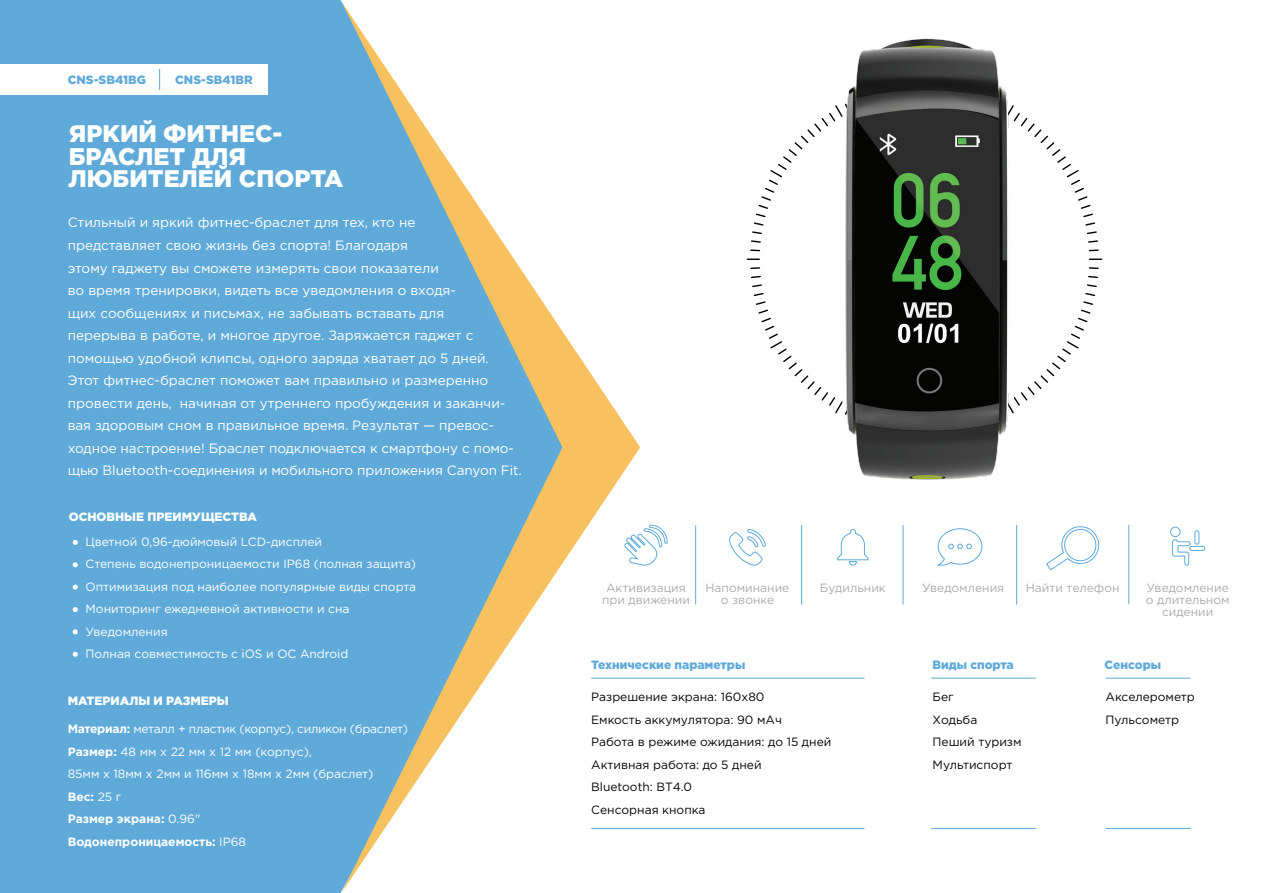
<style>
.page{position:relative;width:1263px;height:893px;background:#fff}
.page>*{position:absolute;margin:0;border:0;box-sizing:border-box;transform-origin:0 0}
.t1{font:900 24px/22.5px "Gotham Pro";color:#fff}
.t2{font:13.5px/22.5px "Gotham Pro";color:#fff}
.t3{font:12px/22.5px "Gotham Pro";color:#fff}
.t4{font:12px/22.5px "Gotham Pro";color:#040503}
.t5{font:12px/22.5px "Gotham Pro";letter-spacing:-.02em;color:#fff}
.t6{font:12px/12px "Gotham Pro";color:#ababab;text-align:center}
.t7{font:900 12px "Gotham Pro";color:#5faad9}
.t8{font:900 12px "Gotham Pro";color:#fff}
.s1{font-weight:700}
</style>
<div class="page">
<div style="left:0;top:0;width:342px;height:893px;background:#5faad9"></div>
<svg style="left:640px;top:524px;width:28px;height:42px"></svg>
<svg style="left:729px;top:528px;width:37px;height:38px"></svg>
<svg style="left:937px;top:528px;width:46px;height:37px"></svg>
<svg style="left:837px;top:529px;width:32px;height:37px"></svg>
<svg style="left:341px;top:2px;width:299px;height:891px"></svg>
<svg style="left:747px;top:259px;width:12px;height:1px"></svg>
<svg style="left:750px;top:112px;width:81px;height:140px"></svg>
<svg style="left:750px;top:267px;width:81px;height:139px"></svg>
<svg style="left:1018px;top:267px;width:81px;height:139px"></svg>
<svg style="left:1018px;top:112px;width:81px;height:140px"></svg>
<div style="left:0;top:64px;width:268px;height:31px;background:#fff"></div>
<svg style="left:73px;top:540px;width:5px;height:5px"></svg>
<svg style="left:73px;top:562px;width:5px;height:5px"></svg>
<svg style="left:73px;top:585px;width:5px;height:5px"></svg>
<svg style="left:73px;top:607px;width:5px;height:5px"></svg>
<svg style="left:73px;top:629px;width:5px;height:5px"></svg>
<svg style="left:73px;top:652px;width:5px;height:5px"></svg>
<hr style="left:591px;top:678px;width:273px;height:1px;background:#5faad9">
<hr style="left:1105px;top:678px;width:85px;height:1px;background:#5faad9">
<hr style="left:931px;top:678px;width:105px;height:1px;background:#5faad9">
<hr style="left:591px;top:828px;width:273px;height:1px;background:#5faad9">
<hr style="left:1105px;top:828px;width:85px;height:1px;background:#5faad9">
<hr style="left:931px;top:828px;width:105px;height:1px;background:#5faad9">
<hr style="left:695px;top:525px;width:1px;height:80px;background:#5faad9">
<hr style="left:801px;top:525px;width:1px;height:80px;background:#5faad9">
<hr style="left:903px;top:525px;width:1px;height:80px;background:#5faad9">
<hr style="left:1016px;top:525px;width:1px;height:80px;background:#5faad9">
<hr style="left:1128px;top:525px;width:1px;height:79px;background:#5faad9">
<img style="left:831px;top:38px;width:187px;height:442px">
<svg style="left:159px;top:69px;width:1px;height:21px"></svg>
<div style="left:1170px;top:527px;width:10px;height:10px;border:1px solid #5faad9;border-radius:50%"></div>
<svg style="left:1172px;top:530px;width:33px;height:36px"></svg>
<svg style="left:1046px;top:526px;width:54px;height:45px"></svg>
<p class="t7" style="left:68px;top:72px;width:80px">CNS-SB41BG</p>
<p class="t7" style="left:175px;top:72px;width:79px">CNS-SB41BR</p>
<h1 class="t1" style="left:69px;top:122px;width:276px">ЯРКИЙ ФИТНЕС-<br>БРАСЛЕТ ДЛЯ<br>ЛЮБИТЕЛЕЙ СПОРТА</h1>
<p class="t2" style="left:68px;top:211px;width:456px">Стильный и яркий фитнес-браслет для тех, кто не<br>представляет свою жизнь без спорта! Благодаря<br>этому гаджету вы сможете измерять свои показатели<br>во время тренировки, видеть все уведомления о входя-<br>щих сообщениях и письмах, не забывать вставать для<br>перерыва в работе, и многое другое. Заряжается гаджет с помощью удобной клипсы, одного заряда хватает до 5 дней.<br>Этот фитнес-браслет поможет вам правильно и размеренно провести день, начиная от утреннего пробуждения и заканчи&shy;вая здоровым сном в правильное время. Результат — превос&shy;ходное настроение! Браслет подключается к смартфону с помо&shy;щью Bluetooth-соединения и мобильного приложения Canyon Fit.</p>
<p class="t8" style="left:69px;top:510px;width:190px">ОСНОВНЫЕ ПРЕИМУЩЕСТВА</p>
<p class="t3" style="left:86px;top:530px;width:332px">Цветной 0,96-дюймовый LCD-дисплей<br>Степень водонепроницаемости IP68 (полная защита)<br>Оптимизация под наиболее популярные виды спорта Мониторинг ежедневной активности и сна Уведомления<br>Полная совместимость с iOS и ОС Android</p>
<p class="t8" style="left:68px;top:694px;width:163px">МАТЕРИАЛЫ И РАЗМЕРЫ</p>
<p class="t5" style="left:68px;top:718px;width:342px"><span class="s1">Материал:</span> металл + пластик (корпус), силикон (браслет)<br><span class="s1">Размер:</span> 48 мм x 22 мм x 12 мм (корпус),<br>85мм x 18мм x 2мм и 116мм x 18мм x 2мм (браслет)<br><span class="s1">Вес:</span> 25 г<br><span class="s1">Размер экрана:</span> 0.96"<br><span class="s1">Водонепроницаемость:</span> IP68</p>
<p class="t6" style="left:602px;top:581px;width:89px">Активизация при движении</p>
<p class="t6" style="left:705px;top:581px;width:85px">Напоминание о звонке</p>
<p class="t6" style="left:820px;top:581px;width:67px">Будильник</p>
<p class="t6" style="left:922px;top:581px;width:84px">Уведомления</p>
<p class="t6" style="left:1026px;top:581px;width:95px">Найти телефон</p>
<p class="t6" style="left:1146px;top:581px;width:85px">Уведомление о длительном сидении</p>
<p class="t7" style="left:591px;top:657px;width:156px">Технические параметры</p>
<p class="t4" style="left:591px;top:686px;width:242px">Разрешение экрана: 160x80<br>Емкость аккумулятора: 90 мАч<br>Работа в режиме ожидания: до 15 дней<br>Активная работа: до 5 дней<br>Bluetooth: BT4.0<br>Сенсорная кнопка</p>
<p class="t7" style="left:932px;top:657px;width:83px">Виды спорта</p>
<p class="t4" style="left:932px;top:686px;width:90px">Бег<br>Ходьба<br>Пеший туризм<br>Мультиспорт</p>
<p class="t7" style="left:1104px;top:657px;width:58px">Сенсоры</p>
<p class="t4" style="left:1105px;top:686px;width:91px">Акселерометр<br>Пульсометр</p>
</div>
